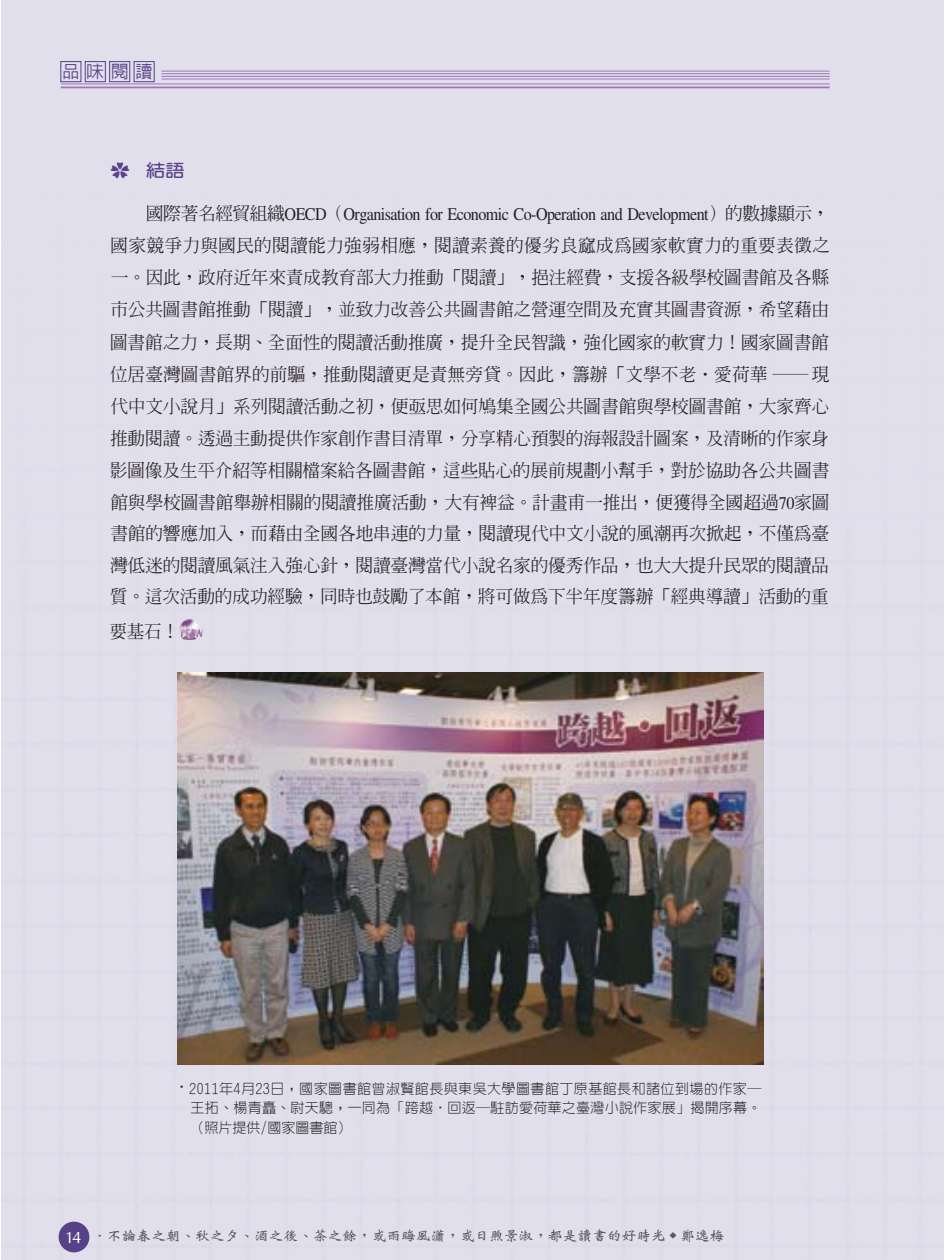
<style>
.page{position:relative;width:945px;height:1260px;background:#fff}
.page>*{position:absolute;margin:0;border:0;box-sizing:border-box;transform-origin:0 0}
.t1{font:17.85px/32px "AR Ming B5 HK Medium E Ten B5 H";letter-spacing:-.02em;color:#231f20;text-align:justify}
.t2{font:17.85px "Times";letter-spacing:-.035em;color:#231f20;scale:.9 1}
.t3{font:17.5px "AR Hei B5 Medium E Ten B5 H";color:#574187}
.t4{font:17.32px "AR Yuan B5 Bold E Ten B5 H";color:#574187;scale:1.11 1}
.t5{font:14px/19.2px "AR New Hei B5 Light E Ten B5 H";letter-spacing:.02em;color:#231f20;text-align:justify}
.t6{font:14px "AR Wei Bei B5 Bold E Ten B5 H";color:#58595b;scale:1.05 1}
.s1{font-family:"Koz Go Pro Extra Light 90 msp RKSJ H"}
.s2{font-family:"AR Ming B5 HK Medium E Ten B5 H"}
.s3{font-family:"Times"}
.s4{font-family:"CG Omega";font-size:16.62px;color:#fff}
</style>
<div class="page">
<div style="left:1px;top:0;width:943px;height:1260px;background:#e2dfed"></div>
<hr style="left:61px;top:87px;width:769px;height:1px;background:#9e76b4">
<hr style="left:61px;top:84px;width:769px;height:1px;background:#9e76b4">
<hr style="left:161px;top:79px;width:669px;height:1px;background:#9e76b4">
<hr style="left:161px;top:76px;width:669px;height:1px;background:#9e76b4">
<hr style="left:161px;top:73px;width:669px;height:1px;background:#9e76b4">
<hr style="left:161px;top:71px;width:669px;height:1px;background:#9e76b4">
<svg style="left:60px;top:61px;width:95px;height:21px;background:#ccc6dd"></svg>
<img style="left:180px;top:619px;width:23px;height:21px">
<img style="left:177px;top:672px;width:587px;height:392px">
<p class="t3" style="left:62px;top:65px;width:92px">品味閱讀</p>
<p class="t4" style="left:110px;top:164px;width:68px"><span class="s1">✿</span> 結語</p>
<p class="t2" style="left:146px;top:207px;width:761px"><span class="s2">國際著名經貿組織</span>OECD<span class="s2">（</span>Organisation for Economic Co-Operation and Development<span class="s2">）的數據顯示，</span></p>
<p class="t1" style="left:110px;top:232px;width:722px">國家競爭力與國民的閱讀能力強弱相應，閱讀素養的優劣良窳成為國家軟實力的重要表徵之一。因此，政府近年來責成教育部大力推動「閱讀」，挹注經費，支援各級學校圖書館及各縣市公共圖書館推動「閱讀」，並致力改善公共圖書館之營運空間及充實其圖書資源，希望藉由圖書館之力，長期、全面性的閱讀活動推廣，提升全民智識，強化國家的軟實力！國家圖書館位居臺灣圖書館界的前驅，推動閱讀更是責無旁貸。因此，籌辦「文學不老‧愛荷華 ─現代中文小說月」系列閱讀活動之初，便亟思如何鳩集全國公共圖書館與學校圖書館，大家齊心推動閱讀。透過主動提供作家創作書目清單，分享精心預製的海報設計圖案，及清晰的作家身影圖像及生平介紹等相關檔案給各圖書館，這些貼心的展前規劃小幫手，對於協助各公共圖書館與學校圖書館舉辦相關的閱讀推廣活動，大有裨益。計畫甫一推出，便獲得全國超過<span class="s3">70</span>家圖書館的響應加入，而藉由全國各地串連的力量，閱讀現代中文小說的風潮再次掀起，不僅為臺灣低迷的閱讀風氣注入強心針，閱讀臺灣當代小說名家的優秀作品，也大大提升民眾的閱讀品質。這次活動的成功經驗，同時也鼓勵了本館，將可做為下半年度籌辦「經典導讀」活動的重</p>
<p class="t1" style="left:110px;top:618px;width:71px">要基石！</p>
<p class="t5" style="left:191px;top:1081px;width:572px;text-indent:-16px"><sup>‧</sup>2011年4月23日，國家圖書館曾淑賢館長與東吳大學圖書館丁原基館長和諸位到場的作家─王拓、楊青矗、尉天驄，一同為「跨越‧回返─駐訪愛荷華之臺灣小說作家展」揭開序幕。（照片提供/國家圖書館）</p>
<p class="t6" style="left:65px;top:1230px;width:630px"><span class="s4">14</span> ．不論春之朝、秋之夕、酒之後、茶之餘，或雨晦風瀟，或日煦景淑，都是讀書的好時光 <sup>◆</sup> 鄭逸梅</p>
</div>
